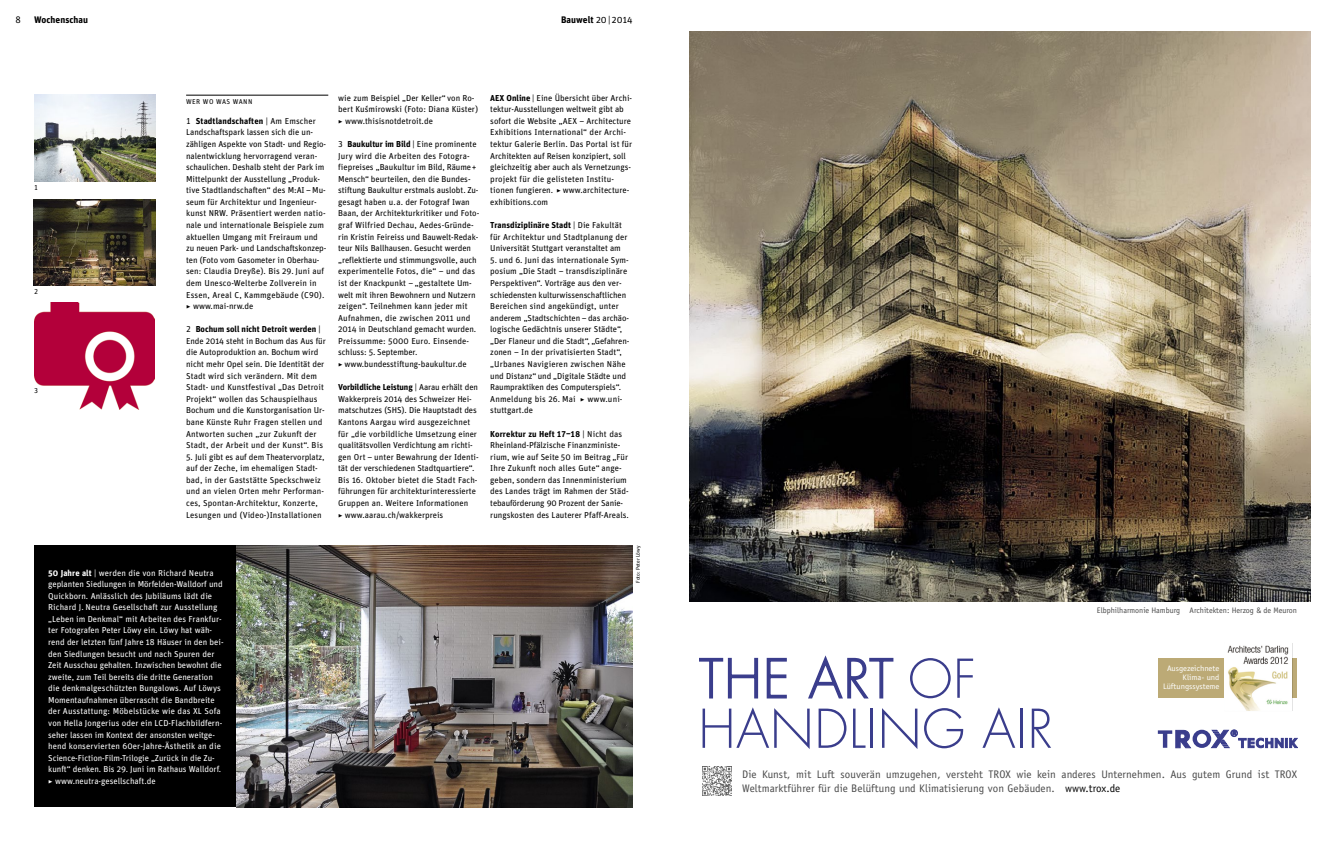
<style>
.page{position:relative;width:1333px;height:842px;background:#fff}
.page>*{position:absolute;margin:0;border:0;box-sizing:border-box;transform-origin:0 0}
.t1{font:300 52px/50px "Futura Std";letter-spacing:.01em;color:#3a3d8c}
.t2{font:11px/14px "Officina Sans";letter-spacing:.01em;color:#484848}
.A_Kopf_BW{font:700 9.5px "Unit Pro";letter-spacing:.005em;color:#000}
.A_Kopfzeile{font:700 9.5px "Unit Pro";letter-spacing:.005em;color:#000}
.A_Pagina{font:9.5px "Unit Pro";color:#000}
._4W_Fließtext{font:8.6px/11.6px "Unit Pro";color:#000}
._4W_Fließtext-2{font:8.6px/11.6px "Unit Pro";color:#fff}
.t3{font:8px "Officina Sans";color:#484848}
.t4{font:8px/8.9px "Officina Sans";color:#fff;text-align:right;scale:1.06 1}
.A_Zahl{font:7.2px "Unit Pro";color:#000}
._4w_Titel_Linie{font:7px "Unit Pro";letter-spacing:.06em;color:#000}
.A_Fotoangaben_klein{font:5.3px "Unit Pro";color:#000}
.s1{font-weight:400}
.s2{font-weight:700}
.s3{font-weight:700;font-size:8.4px}
.s4{color:#000}
</style>
<div class="page">
<hr style="left:186px;top:95px;width:142px;height:1px;background:#000">
<div style="left:34px;top:546px;width:204px;height:261px;background:#000"></div>
<img style="left:237px;top:546px;width:395px;height:261px">
<img style="left:34px;top:95px;width:121px;height:87px">
<svg style="left:1157px;top:730px;width:140px;height:18px"></svg>
<svg style="left:699px;top:657px;width:59px;height:42px"></svg>
<svg style="left:766px;top:657px;width:21px;height:42px"></svg>
<svg style="left:808px;top:655px;width:86px;height:44px"></svg>
<svg style="left:702px;top:766px;width:30px;height:30px"></svg>
<img style="left:702px;top:766px;width:29px;height:29px">
<div style="left:1158px;top:659px;width:138px;height:39px;background:#bcaa76"></div>
<img style="left:1224px;top:645px;width:67px;height:65px">
<img style="left:689px;top:31px;width:621px;height:570px">
<img style="left:34px;top:303px;width:121px;height:106px">
<img style="left:34px;top:199px;width:121px;height:87px">
<p class="A_Pagina" style="left:16px;top:13px;width:7px">8</p>
<p class="A_Kopfzeile" style="left:34px;top:13px;width:56px">Wochenschau</p>
<p class="A_Kopf_BW" style="left:561px;top:13px;width:73px">Bauwelt <span class="s1">20| 2014</span></p>
<p class="A_Zahl" style="left:34px;top:183px;width:5px">1</p>
<p class="A_Zahl" style="left:34px;top:287px;width:5px">2</p>
<p class="A_Zahl" style="left:34px;top:386px;width:5px">3</p>
<p class="_4w_Titel_Linie" style="left:186px;top:97px;width:68px">WER WO WAS WANN</p>
<p class="_4W_Fließtext" style="left:186px;top:115px;width:142px">1 <span class="s2">Stadtlandschaften</span> | Am Emscher Landschaftspark lassen sich die un&shy;zähligen Aspekte von Stadt- und Regio&shy;nalentwicklung hervorragend veran&shy;schaulichen. Deshalb steht der Park im Mittelpunkt der Ausstellung „Produk&shy;tive Stadtlandschaften“ des M:AI – Mu&shy;seum für Architektur und Ingenieur&shy;kunst NRW. Präsentiert werden natio&shy;nale und internationale Beispiele zum aktuellen Umgang mit Freiraum und zu neuen Park- und Landschaftskonzep&shy;ten (Foto vom Gasometer in Oberhau&shy;sen: Claudia Dreyße). Bis 29. Juni auf dem Unesco-Welterbe Zollverein in Essen, Areal C, Kammgebäude (C90). ▸ www.mai-nrw.de</p>
<p class="_4W_Fließtext" style="left:186px;top:323px;width:141px">2 <span class="s2">Bochum soll nicht Detroit werden</span> | Ende 2014 steht in Bochum das Aus für die Autoproduktion an. Bochum wird nicht mehr Opel sein. Die Identität der Stadt wird sich verändern. Mit dem Stadt- und Kunstfestival „Das Detroit Projekt“ wollen das Schauspielhaus Bochum und die Kunstorganisation Ur&shy;bane Künste Ruhr Fragen stellen und Antworten suchen „zur Zukunft der Stadt, der Arbeit und der Kunst“. Bis</p>
<p class="_4W_Fließtext" style="left:186px;top:451px;width:140px">5. Juli gibt es auf dem Theatervorplatz, auf der Zeche, im ehemaligen Stadt&shy;bad, in der Gaststätte Speckschweiz und an vielen Orten mehr Performan&shy;ces, Spontan-Architektur, Konzerte, Lesungen und (Video-)Installationen</p>
<p class="_4W_Fließtext-2" style="left:48px;top:566px;width:177px"><span class="s2">50 Jahre alt</span> | werden die von Richard Neutra geplanten Siedlungen in Mörfelden-Walldorf und Quickborn. Anlässlich des Jubiläums lädt die Richard J. Neutra Gesellschaft zur Ausstellung „Leben im Denkmal“ mit Arbeiten des Frankfur&shy;ter Fotografen Peter Löwy ein. Löwy hat wäh&shy;rend der letzten fünf Jahre 18 Häuser in den bei&shy;den Siedlungen besucht und nach Spuren der Zeit Ausschau gehalten. Inzwischen bewohnt die zweite, zum Teil bereits die dritte Generation die denkmalgeschützten Bungalows. Auf Löwys Momentaufnahmen überrascht die Bandbreite der Ausstattung: Möbelstücke wie das XL Sofa von Hella Jongerius oder ein LCD-Flachbildfern&shy;seher lassen im Kontext der ansonsten weitge&shy;hend konservierten 60er-Jahre-Ästhetik an die Science-Fiction-Film-Trilogie „Zurück in die Zu&shy;kunft“ denken. Bis 29. Juni im Rathaus Walldorf. ▸ www.neutra-gesellschaft.de</p>
<p class="_4W_Fließtext" style="left:338px;top:92px;width:141px">wie zum Beispiel „Der Keller“ von Ro&shy;bert Kuśmirowski (Foto: Diana Küster) ▸ www.thisisnotdetroit.de</p>
<p class="_4W_Fließtext" style="left:338px;top:138px;width:142px">3 <span class="s2">Baukultur im Bild</span> | Eine prominente Jury wird die Arbeiten des Fotogra&shy;fiepreises „Baukultur im Bild, Räume + Mensch“ beurteilen, den die Bundes&shy;stiftung Baukultur erstmals auslobt. Zu&shy;gesagt haben u.a. der Fotograf Iwan Baan, der Architekturkritiker und Foto&shy;graf Wilfried Dechau, Aedes-Gründe-- rin Kristin Feireiss und Bauwelt-Redak&shy;teur Nils Ballhausen. Gesucht werden „reflektierte und stimmungsvolle, auch experimentelle Fotos, die“ – und das ist der Knackpunkt – „gestaltete Um&shy;welt mit ihren Bewohnern und Nutzern zeigen“. Teilnehmen kann jeder mit Aufnahmen, die zwischen 2011 und 2014 in Deutschland gemacht wurden.<br>Preissumme: 5000 Euro. Einsende&shy;schluss: 5. September.<br>▸ www.bundesstiftung-baukultur.de</p>
<p class="_4W_Fließtext" style="left:338px;top:381px;width:142px"><span class="s2">Vorbildliche Leistung</span> | Aarau erhält den Wakkerpreis 2014 des Schweizer Hei&shy;matschutzes (SHS). Die Hauptstadt des Kantons Aargau wird ausgezeichnet für „die vorbildliche Umsetzung einer qualitätsvollen Verdichtung am richti&shy;gen Ort – unter Bewahrung der Identi&shy;tät der verschiedenen Stadtquartiere“.<br>Bis 16. Oktober bietet die Stadt Fach&shy;führungen für architekturinteressierte Gruppen an. Weitere Informationen<br>▸ www.aarau.ch/wakkerpreis</p>
<p class="_4W_Fließtext" style="left:490px;top:92px;width:143px"><span class="s2">AEX Online</span> | Eine Übersicht über Archi&shy;tektur-Ausstellungen weltweit gibt ab sofort die Website „AEX – Architecture Exhibitions International“ der Archi&shy;tektur Galerie Berlin. Das Portal ist für Architekten auf Reisen konzipiert, soll gleichzeitig aber auch als Vernetzungs&shy;projekt für die gelisteten Institu&shy;tionen fungieren. ▸ www.architecture&shy;exhibitions.com</p>
<p class="_4W_Fließtext" style="left:490px;top:219px;width:139px"><span class="s2">Transdiziplinäre Stadt</span> | Die Fakultät für Architektur und Stadtplanung der<br>Universität Stuttgart veranstaltet am</p>
<p class="_4W_Fließtext" style="left:490px;top:254px;width:141px">5. und 6. Juni das internationale Sym&shy;posium „Die Stadt – transdisziplinäre Perspektiven“. Vorträge aus den ver&shy;schiedensten kulturwissenschaftlichen Bereichen sind angekündigt, unter anderem „Stadtschichten – das archäo&shy;logische Gedächtnis unserer Städte“, „Der Flaneur und die Stadt“, „Gefahren&shy;zonen – In der privatisierten Stadt“, „Urbanes Navigieren zwischen Nähe und Distanz“ und „Digitale Städte und Raumpraktiken des Computerspiels“.<br>Anmeldung bis 26. Mai ▸ www.uni&shy;stuttgart.de</p>
<p class="_4W_Fließtext" style="left:490px;top:427px;width:140px"><span class="s2">Korrektur zu Heft</span> <span class="s3">17–18</span> | Nicht das Rheinland-Pfälzische Finanzministe&shy;rium, wie auf Seite 50 im Beitrag „Für Ihre Zukunft noch alles Gute“ ange&shy;geben, sondern das Innenministerium des Landes trägt im Rahmen der Städ&shy;tebauförderung 90 Prozent der Sanie&shy;rungskosten des Lauterer Pfaff-Areals.</p>
<p class="A_Fotoangaben_klein" style="left:634px;top:583px;width:39px;rotate:-90deg">Foto: Peter Löwy</p>
<p class="t3" style="left:1096px;top:606px;width:201px">Elbphilharmonie Hamburg Architekten: Herzog &amp; de Meuron</p>
<p class="t1" style="left:698px;top:655px;width:356px">THE ART OF<br>HANDLING AIR</p>
<p class="t4" style="left:1162px;top:664px;width:55px">Ausgezeichnete<br>Klima- und<br>Lüftungssysteme</p>
<p class="t2" style="left:742px;top:767px;width:556px">Die Kunst, mit Luft souverän umzugehen, versteht TROX wie kein anderes Unternehmen. Aus gutem Grund ist TROX<br>Weltmarktführer für die Belüftung und Klimatisierung von Gebäuden. <span class="s4">www.trox.de</span></p>
</div>
